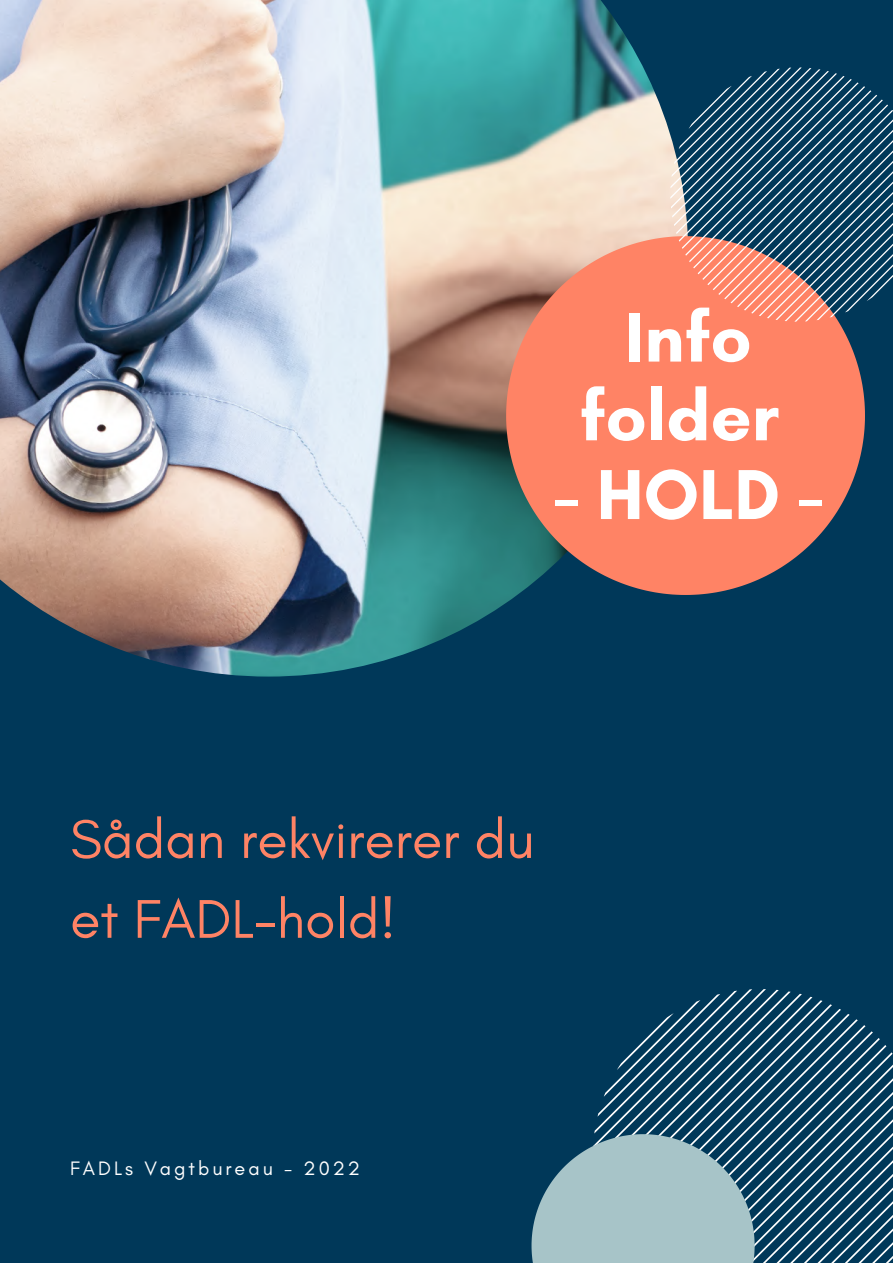
<style>
.page{position:relative;width:893px;height:1264px;background:#fff}
.page>*{position:absolute;margin:0;border:0;box-sizing:border-box;transform-origin:0 0}
.t1{font:700 72px/78.8px "Glacial Indifference";color:#fff;text-align:center}
.t2{font:55.5px/79.8px "Glacial Indifference";color:#ff8365}
.t3{font:19.8px "Glacial Indifference";letter-spacing:.15em;color:#fff}
</style>
<div class="page">
<div style="left:0;top:0;width:892px;height:1262px;background:#003859"></div>
<img style="left:0;top:0;width:670px;height:676px">
<svg style="left:506px;top:236px;width:358px;height:359px;background:#dc7d67"></svg>
<svg style="left:670px;top:67px;width:222px;height:254px"></svg>
<svg style="left:531px;top:989px;width:361px;height:273px"></svg>
<p class="t1" style="left:579px;top:297px;width:201px">Info folder</p>
<p class="t1" style="left:554px;top:454px;width:270px">- HOLD -</p>
<p class="t2" style="left:70px;top:798px;width:465px">Sådan rekvirerer du et FADL-hold!</p>
<p class="t3" style="left:70px;top:1156px;width:291px">FADLs Vagtbureau - 2022</p>
</div>
